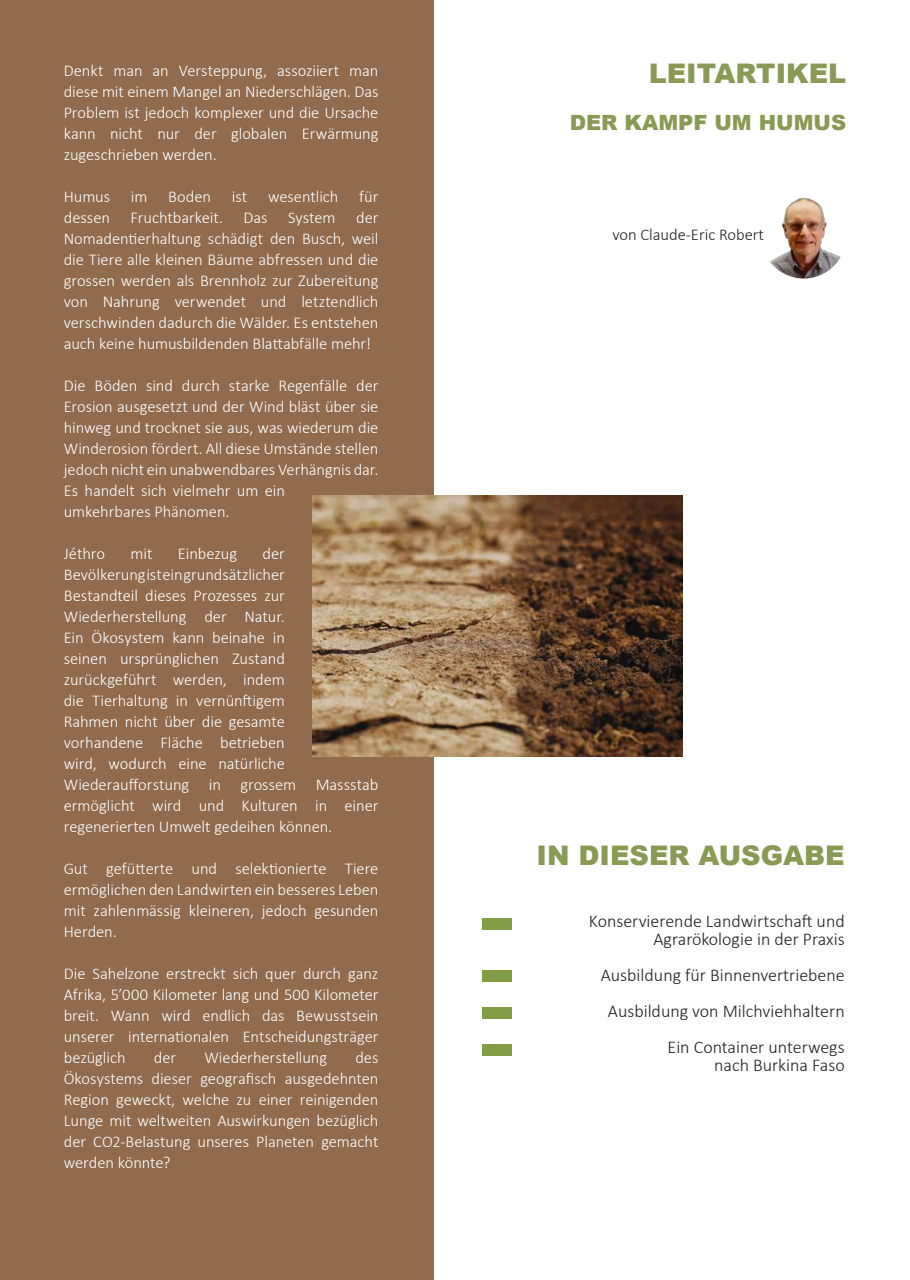
<style>
.page{position:relative;width:910px;height:1280px;background:#fff}
.page>*{position:absolute;margin:0;border:0;box-sizing:border-box;transform-origin:0 0}
.t1{font:900 27px "Arial";color:#889a53}
.t2{font:900 21px "Arial";color:#889a53}
.t3{font:300 18px/36px "Calibri";color:#231f20;text-align:right}
.t4{font:300 16.5px/21px "Calibri";letter-spacing:-.005em;color:#fff;text-align:justify}
.t5{font:300 16.5px "Calibri";color:#231f20}
</style>
<div class="page">
<div style="left:0;top:0;width:434px;height:1280px;background:#906b4d"></div>
<div style="left:482px;top:918px;width:30px;height:11px;background:#839d47"></div>
<div style="left:482px;top:1044px;width:30px;height:12px;background:#839d47"></div>
<div style="left:482px;top:969px;width:30px;height:12px;background:#839d47"></div>
<div style="left:482px;top:1007px;width:30px;height:12px;background:#839d47"></div>
<img style="left:761px;top:193px;width:85px;height:86px;border-radius:43px">
<img style="left:312px;top:495px;width:370px;height:262px">
<p class="t4" style="left:64px;top:59px;width:316px">Denkt man an Versteppung, assoziiert man diese mit einem Mangel an Niederschlägen. Das Problem ist jedoch komplexer und die Ursache kann nicht nur der globalen Erwärmung zugeschrieben werden.</p>
<p class="t4" style="left:64px;top:185px;width:48px">Humus</p>
<p class="t4" style="left:131px;top:185px;width:18px">im</p>
<p class="t4" style="left:168px;top:185px;width:44px">Boden</p>
<p class="t4" style="left:232px;top:185px;width:17px">ist</p>
<p class="t4" style="left:268px;top:185px;width:72px">wesentlich</p>
<p class="t4" style="left:64px;top:185px;width:316px;text-indent:296px">für dessen Fruchtbarkeit. Das System der Nomadentierhaltung schädigt den Busch, weil die Tiere alle kleinen Bäume abfressen und die grossen werden als Brennholz zur Zubereitung von Nahrung verwendet und letztendlich verschwinden dadurch die Wälder. Es entstehen auch keine humusbildenden Blattabfälle mehr!</p>
<p class="t4" style="left:64px;top:374px;width:316px;text-align:left">Die Böden sind durch starke Regenfälle der Erosion ausgesetzt und der Wind bläst über sie hinweg und trocknet sie aus, was wiederum die Winderosion fördert. All diese Umstände stellen jedoch nicht ein unabwendbares Verhängnis dar.<br>Es handelt sich vielmehr um ein<br>umkehrbares Phänomen.</p>
<p class="t4" style="left:64px;top:542px;width:43px">Jéthro</p>
<p class="t4" style="left:130px;top:542px;width:24px">mit</p>
<p class="t4" style="left:178px;top:542px;width:61px">Einbezug</p>
<p class="t4" style="left:64px;top:542px;width:316px;text-align:left;text-indent:199px">der<br>Bevölkerung ist ein grundsätzlicher<br>Bestandteil dieses Prozesses zur<br>Wiederherstellung der Natur.<br>Ein Ökosystem kann beinahe in<br>seinen ursprünglichen Zustand zurückgeführt werden, indem<br>die Tierhaltung in vernünftigem<br>Rahmen nicht über die gesamte<br>vorhandene Fläche betrieben<br>wird, wodurch eine natürliche<br>Wiederaufforstung in grossem Massstab ermöglicht wird und Kulturen in einer regenerierten Umwelt gedeihen können.</p>
<p class="t4" style="left:64px;top:857px;width:316px">Gut gefütterte und selektionierte Tiere ermöglichen den Landwirten ein besseres Leben mit zahlenmässig kleineren, jedoch gesunden Herden.</p>
<p class="t4" style="left:64px;top:962px;width:316px">Die Sahelzone erstreckt sich quer durch ganz Afrika, 5’000 Kilometer lang und 500 Kilometer breit. Wann wird endlich das Bewusstsein unserer internationalen Entscheidungsträger bezüglich</p>
<p class="t4" style="left:154px;top:1046px;width:24px">der</p>
<p class="t4" style="left:204px;top:1046px;width:124px">Wiederherstellung</p>
<p class="t4" style="left:64px;top:1046px;width:316px;text-indent:292px">des Ökosystems dieser geografisch ausgedehnten Region geweckt, welche zu einer reinigenden Lunge mit weltweiten Auswirkungen bezüglich der CO2-Belastung unseres Planeten gemacht werden könnte?</p>
<h1 class="t1" style="left:649px;top:54px;width:199px">LEITARTIKEL</h1>
<p class="t2" style="left:570px;top:107px;width:278px">DER KAMPF UM HUMUS</p>
<p class="t5" style="left:612px;top:224px;width:153px">von Claude-Eric Robert</p>
<h1 class="t1" style="left:537px;top:836px;width:310px">IN DIESER AUSGABE</h1>
<p class="t3" style="left:589px;top:911px;width:257px;line-height:18px">Konservierende Landwirtschaft und<br>Agrarökologie in der Praxis</p>
<p class="t3" style="left:601px;top:956px;width:245px">Ausbildung für Binnenvertriebene<br>Ausbildung von Milchviehhaltern<br>Ein Container unterwegs</p>
<p class="t3" style="left:714px;top:1046px;width:132px">nach Burkina Faso</p>
</div>
